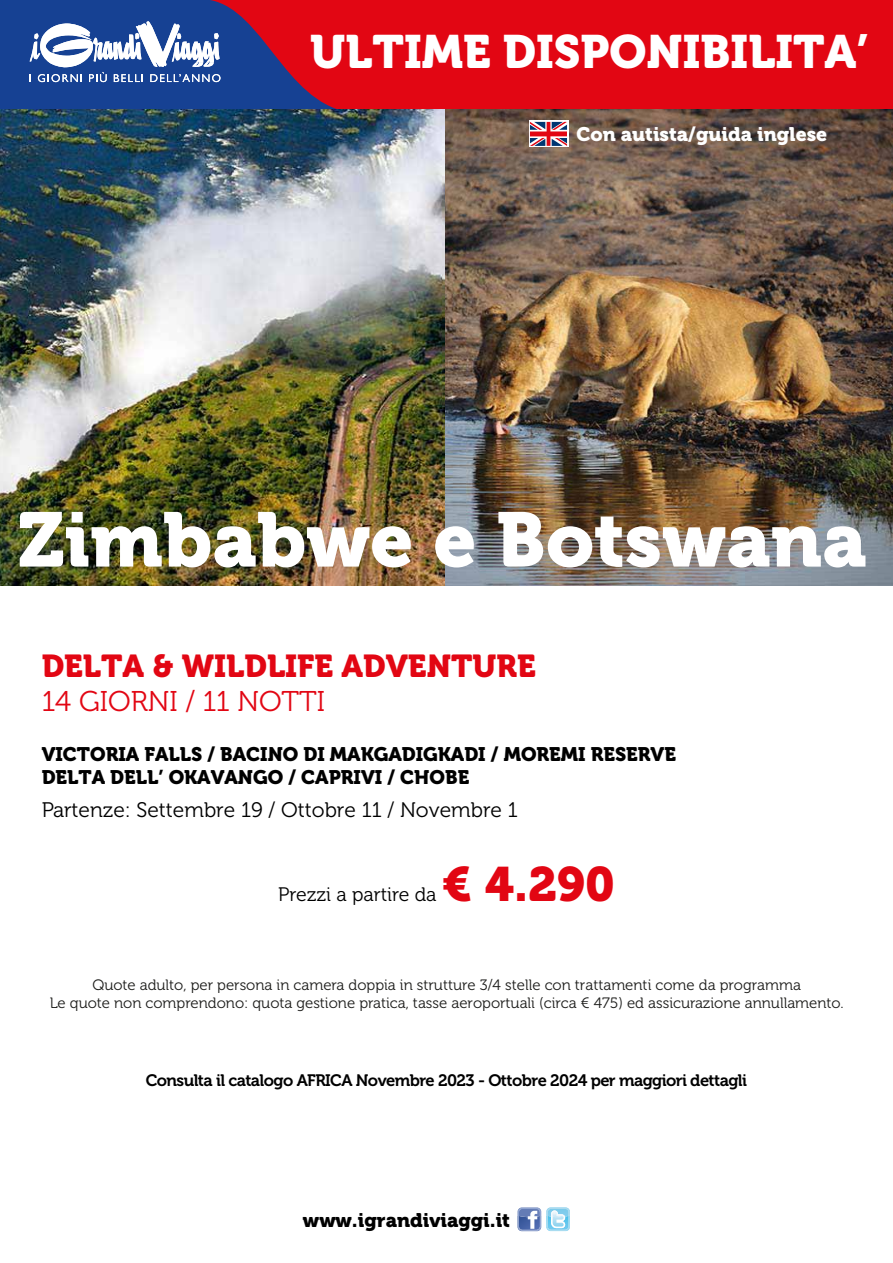
<style>
.page{position:relative;width:893px;height:1263px;background:#fff}
.page>*{position:absolute;margin:0;border:0;box-sizing:border-box;transform-origin:0 0}
.t1{font:76.5px "Museo 900";color:#fff}
.t2{font:48px "Museo 900";color:#e20613}
.t3{font:46.5px "Museo 900";color:#fff}
.t4{font:31.5px "Museo 900";color:#e20613}
.t5{font:28.5px "Museo 300";color:#e20613}
.t6{font:21px "Museo 300";color:#000}
.t7{font:19.5px/23.4px "Museo 900";color:#000}
.t8{font:19.5px "Museo 900";color:#fff}
.t9{font:19.5px "Museo 300";color:#000}
.t10{font:16.5px "Museo 700";letter-spacing:-.035em;color:#000}
.t11{font:15px/18px "Museo 300";color:#1d1d1b;text-align:center}
</style>
<div class="page">
<img style="left:337px;top:108px;width:556px;height:478px">
<img style="left:0;top:109px;width:445px;height:477px">
<div style="left:187px;top:0;width:706px;height:108px;background:#e20613"></div>
<svg style="left:0;top:0;width:337px;height:109px"></svg>
<svg style="left:518px;top:1207px;width:52px;height:24px"></svg>
<svg style="left:529px;top:120px;width:39px;height:27px"></svg>
<svg style="left:530px;top:122px;width:37px;height:24px"></svg>
<h3 class="t3" style="left:310px;top:25px;width:560px">ULTIME DISPONIBILITA’</h3>
<h3 class="t8" style="left:576px;top:123px;width:252px">Con autista/guida inglese</h3>
<h1 class="t1" style="left:18px;top:496px;width:850px">Zimbabwe e Botswana</h1>
<h3 class="t4" style="left:42px;top:648px;width:496px">DELTA &amp; WILDLIFE ADVENTURE</h3>
<h3 class="t5" style="left:42px;top:686px;width:285px">14 GIORNI / 11 NOTTI</h3>
<h3 class="t7" style="left:42px;top:743px;width:636px">VICTORIA FALLS / BACINO DI MAKGADIGKADI / MOREMI RESERVE<br>DELTA DELL’ OKAVANGO / CAPRIVI / CHOBE</h3>
<h3 class="t6" style="left:42px;top:798px;width:478px">Partenze: Settembre 19 / Ottobre 11 / Novembre 1</h3>
<h2 class="t2" style="left:442px;top:856px;width:174px">€ 4.290</h2>
<h3 class="t9" style="left:278px;top:883px;width:160px">Prezzi a partire da</h3>
<p class="t11" style="left:50px;top:976px;width:795px">Quote adulto, per persona in camera doppia in strutture 3/4 stelle con trattamenti come da programma<br>Le quote non comprendono: quota gestione pratica, tasse aeroportuali (circa € 475) ed assicurazione annullamento.</p>
<p class="t10" style="left:146px;top:1071px;width:603px">Consulta il catalogo AFRICA Novembre 2023 - Ottobre 2024 per maggiori dettagli</p>
<h3 class="t7" style="left:303px;top:1208px;width:209px">www.igrandiviaggi.it</h3>
</div>
